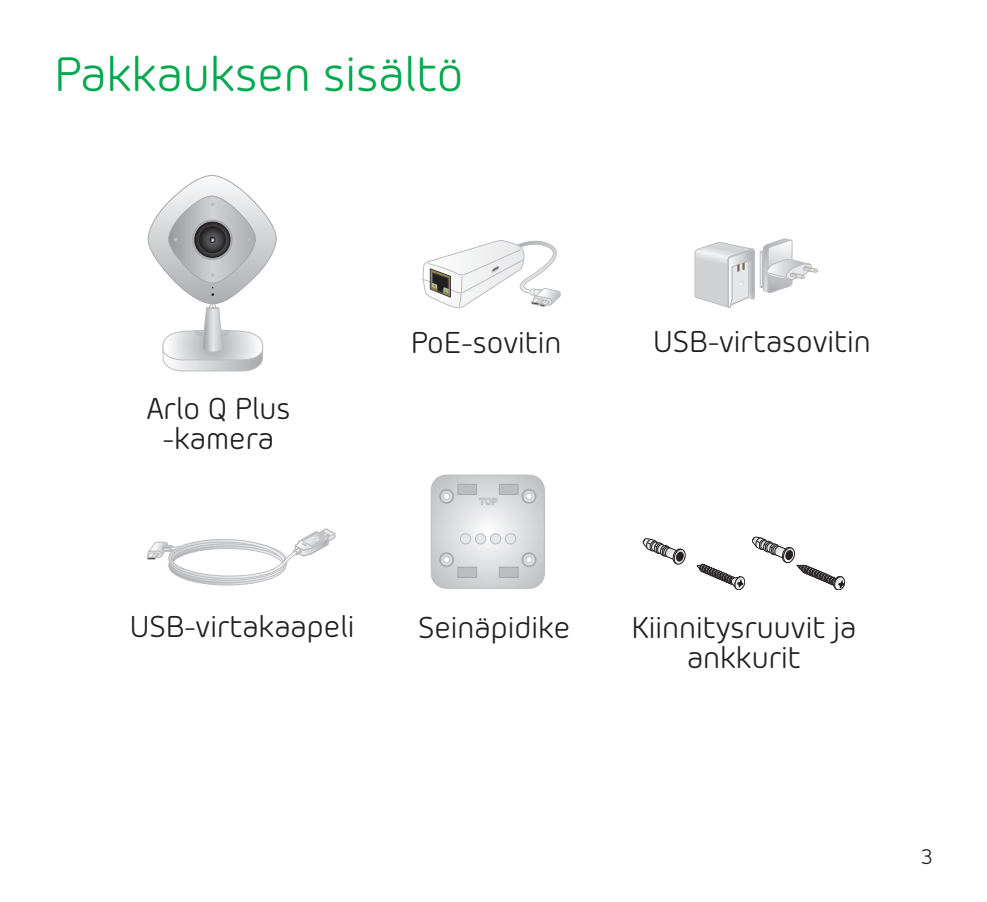
<style>
.page{position:relative;width:987px;height:902px;background:#fff}
.page>*{position:absolute;margin:0;border:0;box-sizing:border-box;transform-origin:0 0}
.h1_head{font:48px "Morebi Rounded";color:#00a94d}
.t1{font:30px/30px "Morebi Rounded";color:#231f20;text-align:center}
.t2{font:21px "Morebi Rounded";color:#231f20}
</style>
<div class="page">
<svg style="left:148px;top:175px;width:129px;height:196px"></svg>
<svg style="left:147px;top:528px;width:188px;height:57px"></svg>
<svg style="left:431px;top:475px;width:113px;height:113px;background:#d4d5d7"></svg>
<svg style="left:422px;top:240px;width:139px;height:69px"></svg>
<svg style="left:696px;top:564px;width:49px;height:26px"></svg>
<svg style="left:642px;top:538px;width:44px;height:27px"></svg>
<svg style="left:752px;top:537px;width:93px;height:53px"></svg>
<svg style="left:695px;top:242px;width:59px;height:66px"></svg>
<svg style="left:760px;top:238px;width:57px;height:56px"></svg>
<p class="h1_head" style="left:54px;top:41px;width:411px">Pakkauksen sisältö</p>
<p class="t1" style="left:147px;top:391px;width:145px">Arlo Q Plus -kamera</p>
<p class="t1" style="left:411px;top:326px;width:152px">PoE-sovitin</p>
<p class="t1" style="left:653px;top:324px;width:219px">USB-virtasovitin</p>
<p class="t1" style="left:130px;top:609px;width:226px">USB-virtakaapeli</p>
<p class="t1" style="left:418px;top:611px;width:154px">Seinäpidike</p>
<p class="t1" style="left:631px;top:611px;width:226px">Kiinnitysruuvit ja ankkurit</p>
<p class="t2" style="left:920px;top:842px;width:13px">3</p>
</div>
